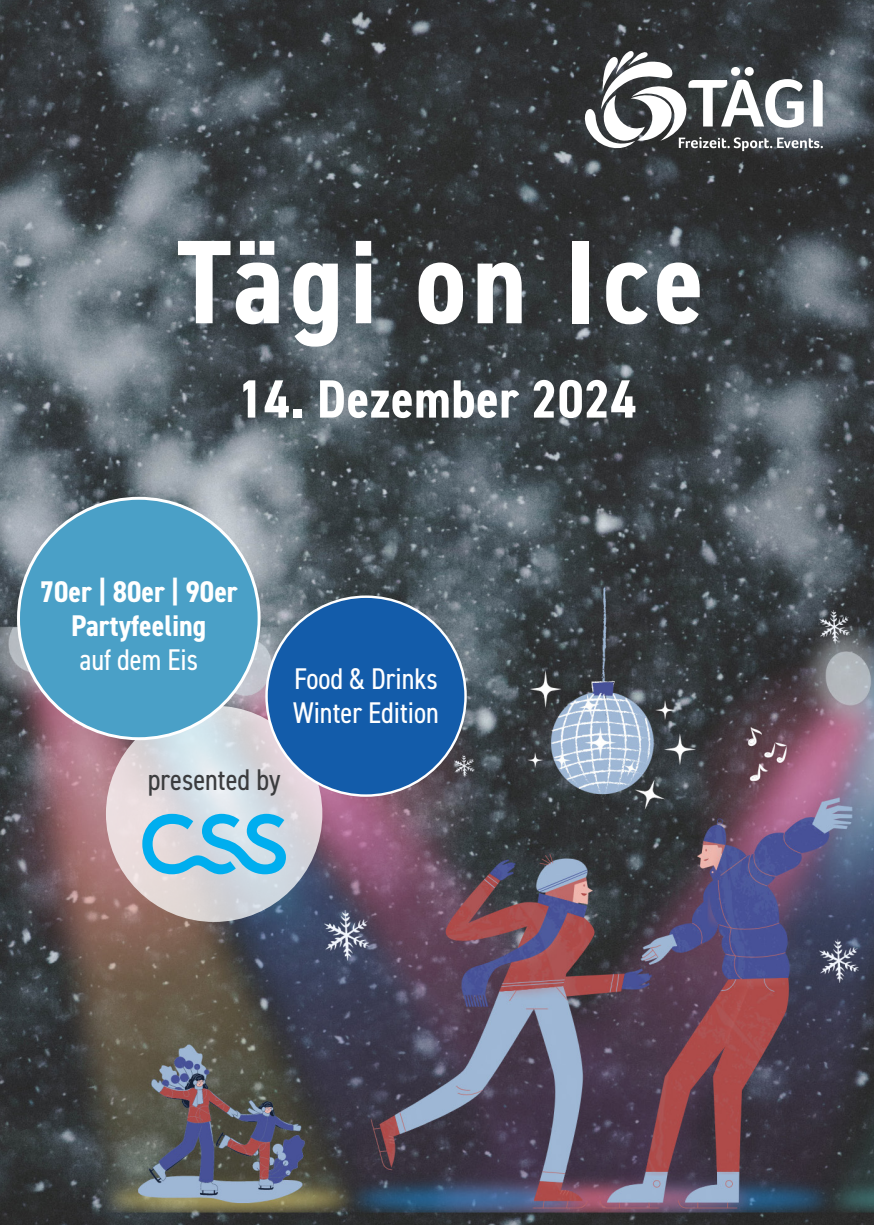
<style>
.page{position:relative;width:874px;height:1225px;background:#fff}
.page>*{position:absolute;margin:0;border:0;box-sizing:border-box;transform-origin:0 0}
.t1{font:700 condensed 119.2px "DIN2014";letter-spacing:.05em;color:#fff}
.t2{font:700 condensed 54px "DIN2014";letter-spacing:.01em;color:#fff}
.t3{font:condensed 30px "DIN2014";color:#fff}
.t4{font:700 condensed 30px/34px "DIN2014";color:#fff;text-align:center}
.t5{font:condensed 30px "DIN2014";color:#3b3c3e}
</style>
<div class="page">
<img style="left:0;top:0;width:873px;height:1225px">
<svg style="left:584px;top:51px;width:238px;height:100px"></svg>
<svg style="left:107px;top:707px;width:214px;height:213px;background:#dbdbdf"></svg>
<svg style="left:142px;top:814px;width:144px;height:60px;background:#7bc7e6"></svg>
<div style="left:18px;top:498px;width:241px;height:240px;background:#4aa0c7;border-radius:50%"></div>
<div style="left:266px;top:596px;width:199px;height:199px;background:#135caa;border-radius:50%"></div>
<p class="t1" style="left:177px;top:203px;width:528px">Tägi on Ice</p>
<p class="t2" style="left:237px;top:363px;width:400px">14. Dezember 2024</p>
<p class="t4" style="left:40px;top:575px;width:199px">70er | 80er | 90er<br>Partyfeeling</p>
<p class="t3" style="left:79px;top:640px;width:120px">auf dem Eis</p>
<p class="t3" style="left:294px;top:659px;width:145px">Food &amp; Drinks</p>
<p class="t3" style="left:293px;top:693px;width:147px">Winter Edition</p>
<p class="t5" style="left:148px;top:759px;width:134px">presented by</p>
</div>
